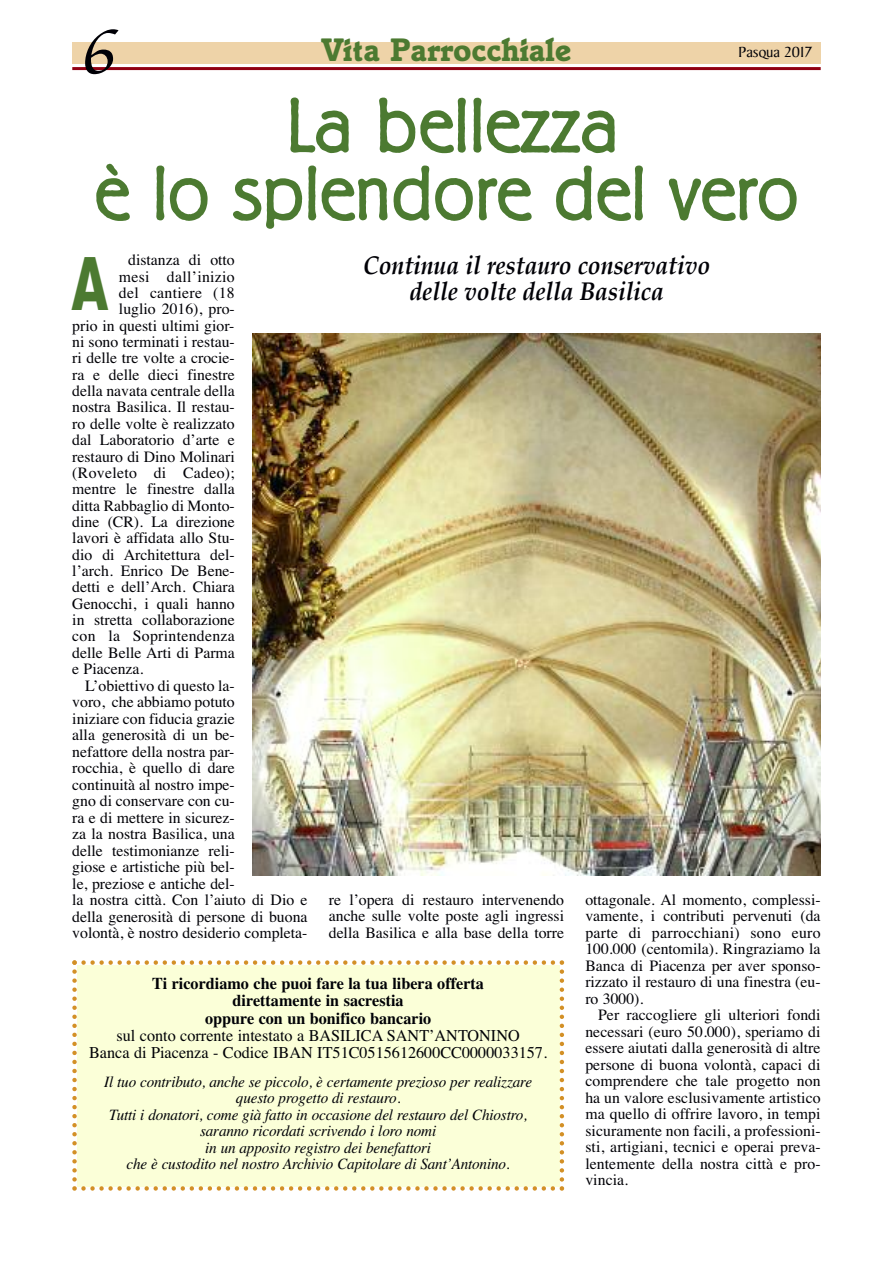
<style>
.page{position:relative;width:893px;height:1263px;background:#fff}
.page>*{position:absolute;margin:0;border:0;box-sizing:border-box;transform-origin:0 0}
.t1{font:800 77.55px "Gill Sans";color:#4c7a31;scale:.54 1}
.t2{font:300 76.8px/67.8px "Berliner Grotesk";letter-spacing:-.005em;color:#4c7a31;text-align:center}
.t3{font:italic 500 71.7px "Zapf Chancery";color:#000006}
.t4{font:700 33.3px "Italia";color:#4c7a31}
.t5{font:italic 700 25.5px/25.5px "Palatino";letter-spacing:-.005em;color:#000006;text-align:center;scale:.91 1}
.t6{font:16.5px/17.2px "Times";color:#000006;text-align:center}
.t7{font:700 16.5px/17.2px "Times";color:#000006;text-align:center}
.t8{font:15.75px/16.5px "Times";color:#000006;text-align:justify}
.t9{font:italic 15.75px/16.5px "Times";letter-spacing:-.01em;color:#000006;text-align:center;scale:.96 1}
.t10{font:15.75px "Times";letter-spacing:.02em;color:#000006}
.t11{font:15.75px "Baker Signet";color:#000006}
</style>
<div class="page">
<hr style="left:72px;top:67px;width:749px;height:3px;background:#910013">
<div style="left:72px;top:42px;width:749px;height:21px;background:#eed3a8"></div>
<img style="left:253px;top:334px;width:568px;height:541px">
<div style="left:72px;top:960px;width:492px;height:231px;background:#fbffd8"></div>
<h3 class="t3" style="left:79px;top:22px;width:33px">6</h3>
<h3 class="t4" style="left:321px;top:37px;width:252px">Vita Parrocchiale</h3>
<p class="t11" style="left:739px;top:45px;width:75px">Pasqua 2017</p>
<h2 class="t2" style="left:94px;top:96px;width:706px">La bellezza<br>è lo splendore del vero</h2>
<h1 class="t1" style="left:71px;top:255px;width:71px">A</h1>
<p class="t8" style="left:128px;top:252px;width:108px">distanza di otto</p>
<h3 class="t5" style="left:363px;top:255px;width:383px">Continua il restauro conservativo delle volte della Basilica</h3>
<p class="t10" style="left:119px;top:267px;width:117px">mesi dall’inizio</p>
<p class="t10" style="left:119px;top:283px;width:117px">del cantiere (18</p>
<p class="t8" style="left:119px;top:301px;width:117px">luglio 2016), pro-</p>
<p class="t8" style="left:72px;top:317px;width:164px">prio in questi ultimi gior-</p>
<p class="t8" style="left:72px;top:333px;width:164px">ni sono terminati i restau-</p>
<p class="t8" style="left:72px;top:350px;width:164px">ri delle tre volte a crocie-</p>
<p class="t8" style="left:72px;top:366px;width:164px">ra e delle dieci finestre</p>
<p class="t8" style="left:72px;top:382px;width:164px">della navata centrale della</p>
<p class="t8" style="left:72px;top:399px;width:164px">nostra Basilica. Il restau-</p>
<p class="t8" style="left:72px;top:415px;width:164px">ro delle volte è realizzato</p>
<p class="t8" style="left:72px;top:431px;width:164px">dal Laboratorio d’arte e</p>
<p class="t8" style="left:72px;top:448px;width:164px">restauro di Dino Molinari</p>
<p class="t10" style="left:72px;top:463px;width:164px">(Roveleto di Cadeo);</p>
<p class="t8" style="left:72px;top:480px;width:164px">mentre le finestre dalla</p>
<p class="t8" style="left:72px;top:497px;width:164px">ditta Rabbaglio di Monto-</p>
<p class="t8" style="left:72px;top:513px;width:164px">dine (CR). La direzione</p>
<p class="t8" style="left:72px;top:530px;width:164px">lavori è affidata allo Stu-</p>
<p class="t8" style="left:72px;top:546px;width:164px">dio di Architettura del-</p>
<p class="t8" style="left:72px;top:562px;width:164px">l’arch. Enrico De Bene-</p>
<p class="t8" style="left:72px;top:579px;width:164px">detti e dell’Arch. Chiara</p>
<p class="t8" style="left:72px;top:595px;width:164px">Genocchi, i quali hanno</p>
<p class="t8" style="left:72px;top:611px;width:164px">in stretta collaborazione</p>
<p class="t10" style="left:72px;top:627px;width:164px">con la Soprintendenza</p>
<p class="t8" style="left:72px;top:644px;width:164px">delle Belle Arti di Parma</p>
<p class="t8" style="left:72px;top:660px;width:73px">e Piacenza.</p>
<p class="t8" style="left:85px;top:677px;width:151px">L’obiettivo di questo la-</p>
<p class="t8" style="left:72px;top:693px;width:164px">voro, che abbiamo potuto</p>
<p class="t8" style="left:72px;top:710px;width:164px">iniziare con fiducia grazie</p>
<p class="t8" style="left:72px;top:726px;width:164px">alla generosità di un be-</p>
<p class="t8" style="left:72px;top:743px;width:164px">nefattore della nostra par-</p>
<p class="t8" style="left:72px;top:759px;width:164px">rocchia, è quello di dare</p>
<p class="t8" style="left:72px;top:776px;width:164px">continuità al nostro impe-</p>
<p class="t8" style="left:72px;top:792px;width:164px">gno di conservare con cu-</p>
<p class="t8" style="left:72px;top:809px;width:164px">ra e di mettere in sicurez-</p>
<p class="t8" style="left:72px;top:825px;width:164px">za la nostra Basilica, una</p>
<p class="t8" style="left:72px;top:842px;width:164px">delle testimonianze reli-</p>
<p class="t8" style="left:72px;top:858px;width:164px">giose e artistiche più bel-</p>
<p class="t8" style="left:72px;top:875px;width:164px">le, preziose e antiche del-</p>
<p class="t8" style="left:72px;top:891px;width:237px">la nostra città. Con l’aiuto di Dio e</p>
<p class="t8" style="left:72px;top:908px;width:237px">della generosità di persone di buona</p>
<p class="t8" style="left:72px;top:924px;width:237px">volontà, è nostro desiderio completa-</p>
<p class="t8" style="left:329px;top:891px;width:237px">re l’opera di restauro intervenendo anche sulle volte poste agli ingressi della Basilica e alla base della torre</p>
<p class="t8" style="left:585px;top:891px;width:237px">ottagonale. Al momento, complessi&shy;vamente, i contributi pervenuti (da parte di parrocchiani) sono euro 100.000 (centomila). Ringraziamo la Banca di Piacenza per aver sponso&shy;rizzato il restauro di una finestra (eu&shy;ro 3000).</p>
<p class="t8" style="left:585px;top:1007px;width:237px;text-indent:13px">Per raccogliere gli ulteriori fondi necessari (euro 50.000), speriamo di essere aiutati dalla generosità di altre persone di buona volontà, capaci di comprendere che tale progetto non ha un valore esclusivamente artistico ma quello di offrire lavoro, in tempi sicuramente non facili, a professioni&shy;sti, artigiani, tecnici e operai preva&shy;lentemente della nostra città e pro&shy;vincia.</p>
<p class="t7" style="left:152px;top:975px;width:333px">Ti ricordiamo che puoi fare la tua libera offerta direttamente in sacrestia<br>oppure con un bonifico bancario</p>
<p class="t6" style="left:89px;top:1027px;width:459px">sul conto corrente intestato a BASILICA SANT’ANTONINO<br>Banca di Piacenza - Codice IBAN IT51C0515612600CC0000033157.</p>
<p class="t9" style="left:104px;top:1073px;width:447px">Il tuo contributo, anche se piccolo, è certamente prezioso per realizzare questo progetto di restauro.<br>Tutti i donatori, come già fatto in occasione del restauro del Chiostro, saranno ricordati scrivendo i loro nomi<br>in un apposito registro dei benefattori<br>che è custodito nel nostro Archivio Capitolare di Sant’Antonino.</p>
</div>
